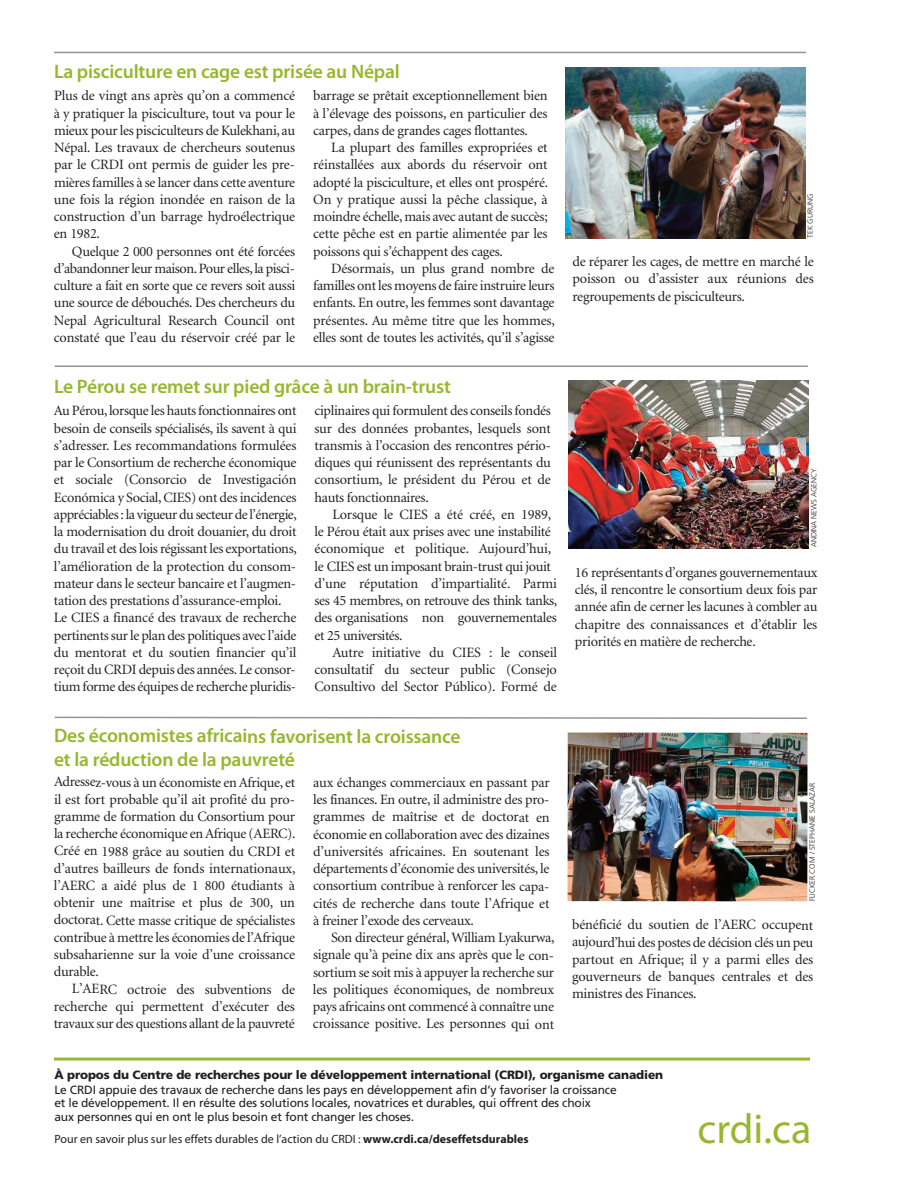
<style>
.page{position:relative;width:918px;height:1188px;background:#fff}
.page>*{position:absolute;margin:0;border:0;box-sizing:border-box;transform-origin:0 0}
.t1{font:42.15px "Myriad Pro";color:#97b72e}
.t2{font:600 19.5px/23.2px "Myriad Pro";letter-spacing:-.01em;color:#97b72e}
.t3{font:14.25px/17.2px "Minion";letter-spacing:-.02em;color:#231f20;text-align:justify}
.t4{font:12px/13.5px "Frutiger";letter-spacing:-.015em;color:#231f20}
.t5{font:900 12px "Frutiger";letter-spacing:-.01em;color:#231f20}
.t6{font:12px "Myriad Pro";color:#231f20}
.t7{font:300 7.5px "Frutiger";color:#231f20}
.s1{font-weight:700}
.s2{color:#fff}
</style>
<div class="page">
<img style="left:566px;top:68px;width:240px;height:170px">
<img style="left:569px;top:380px;width:240px;height:169px">
<hr style="left:54px;top:52px;width:752px;height:1px;background:#939598">
<hr style="left:55px;top:365px;width:753px;height:2px;background:#939598">
<svg style="left:54px;top:716px;width:753px;height:3px"></svg>
<hr style="left:54px;top:1058px;width:756px;height:3px;background:#97b72e">
<img style="left:568px;top:733px;width:240px;height:168px">
<h2 class="t2" style="left:54px;top:61px;width:347px">La pisciculture en cage est prisée au Népal</h2>
<p class="t3" style="left:54px;top:88px;width:243px">Plus de vingt ans après qu’on a commencé à y pratiquer la pisciculture, tout va pour le mieux pour les pisciculteurs de Kulekhani, au Népal. Les travaux de chercheurs soutenus par le CRDI ont permis de guider les pre&shy;mières familles à se lancer dans cette aventure une fois la région inondée en raison de la construction d’un barrage hydroélectrique en 1982.</p>
<p class="t3" style="left:54px;top:244px;width:243px;text-indent:18px">Quelque 2 000 personnes ont été forcées d’abandonner leur maison.Pour elles,la pisci - culture a fait en sorte que ce revers soit aussi une source de débouchés. Des chercheurs du Nepal Agricultural Research Council ont constaté que l’eau du réservoir créé par le</p>
<p class="t3" style="left:313px;top:88px;width:236px">barrage se prêtait exceptionnellement bien à l’élevage des poissons, en particulier des carpes, dans de grandes cages flottantes.</p>
<p class="t3" style="left:313px;top:140px;width:236px;text-indent:18px">La plupart des familles expropriées et réinstallées aux abords du réservoir ont adopté la pisciculture, et elles ont prospéré.<br>On y pratique aussi la pêche classique, à moindre échelle,mais avec autant de succès; cette pêche est en partie alimentée par les poissons qui s’échappent des cages.</p>
<p class="t3" style="left:313px;top:261px;width:243px;text-indent:18px">Désormais, un plus grand nombre de familles ont les moyens de faire instruire leurs enfants. En outre, les femmes sont davantage présentes. Au même titre que les hommes, elles sont de toutes les activités, qu’il s’agisse</p>
<p class="t3" style="left:572px;top:254px;width:243px">de réparer les cages, de mettre en marché le poisson ou d’assister aux réunions des regroupements de pisciculteurs.</p>
<p class="t7" style="left:807px;top:238px;width:46px;rotate:-90deg">TEK GURUNG</p>
<h2 class="t2" style="left:54px;top:377px;width:398px">Le Pérou se remet sur pied grâce à un brain-trust</h2>
<p class="t3" style="left:54px;top:403px;width:244px;text-align:left">Au Pérou,lorsque les hauts fonctionnaires ont besoin de conseils spécialisés, ils savent à qui s’adresser. Les recommandations formulées par le Consortium de recherche économique et sociale (Consorcio de Investigación Económica y Social,CIES) ont des incidences appréciables : la vigueur du secteur de l’énergie, la modernisation du droit douanier, du droit du travail et des lois régissant les exportations, l’amélioration de la protection du consom&shy;mateur dans le secteur bancaire et l’augmen&shy;tation des prestations d’assurance-emploi.<br>Le CIES a financé des travaux de recherche pertinents sur le plan des politiques avec l’aide du mentorat et du soutien financier qu’il reçoit du CRDI depuis des années.Le consor&shy;tium forme des équipes de recherche pluridis-</p>
<p class="t3" style="left:314px;top:403px;width:238px">ciplinaires qui formulent des conseils fondés sur des données probantes, lesquels sont transmis à l’occasion des rencontres pério&shy;diques qui réunissent des représentants du consortium, le président du Pérou et de hauts fonctionnaires.</p>
<p class="t3" style="left:314px;top:507px;width:244px;text-align:left;text-indent:18px">Lorsque le CIES a été créé, en 1989, le Pérou était aux prises avec une instabilité économique et politique. Aujourd’hui, le CIES est un imposant brain-trust qui jouit d’une réputation d’impartialité. Parmi ses 45 membres, on retrouve des think tanks, des organisations non gouvernementales et 25 universités.</p>
<p class="t3" style="left:314px;top:645px;width:244px;text-indent:18px">Autre initiative du CIES : le conseil consultatif du secteur public (Consejo Consultivo del Sector Público). Formé de</p>
<h2 class="t2" style="left:54px;top:726px;width:408px">Des économistes africains favorisent la croissance et la réduction de la pauvreté</h2>
<p class="t3" style="left:54px;top:775px;width:243px">Adressez-vous à un économiste en Afrique, et il est fort probable qu’il ait profité du pro&shy;gramme de formation du Consortium pour la recherche économique en Afrique (AERC).<br>Créé en 1988 grâce au soutien du CRDI et d’autres bailleurs de fonds internationaux, l’AERC a aidé plus de 1 800 étudiants à obtenir une maîtrise et plus de 300, un doctorat. Cette masse critique de spécialistes contribue à mettre les économies de l’Afrique subsaharienne sur la voie d’une croissance durable.</p>
<p class="t3" style="left:54px;top:982px;width:243px;text-indent:18px">L’AERC octroie des subventions de recherche qui permettent d’exécuter des travaux sur des questions allant de la pauvreté</p>
<p class="t3" style="left:313px;top:775px;width:238px">aux échanges commerciaux en passant par les finances. En outre, il administre des pro&shy;grammes de maîtrise et de doctorat en économie en collaboration avec des dizaines d’universités africaines. En soutenant les départements d’économie des universités, le consortium contribue à renforcer les capa&shy;cités de recherche dans toute l’Afrique et à freiner l’exode des cerveaux.</p>
<p class="t3" style="left:313px;top:930px;width:243px;text-indent:18px">Son directeur général,William Lyakurwa, signale qu’à peine dix ans après que le con&shy;sortium se soit mis à appuyer la recherche sur les politiques économiques, de nombreux pays africains ont commencé à connaître une croissance positive. Les personnes qui ont</p>
<p class="t7" style="left:811px;top:547px;width:81px;rotate:-90deg">ANDINA NEWS AGENCY</p>
<p class="t3" style="left:575px;top:565px;width:244px">16 représentants d’organes gouvernementaux clés, il rencontre le consortium deux fois par année afin de cerner les lacunes à combler au chapitre des connaissances et d’établir les priorités en matière de recherche.</p>
<p class="t7" style="left:809px;top:901px;width:120px;rotate:-90deg">FLICKER.COM / STEPHANIE SALAZAR</p>
<p class="t3" style="left:572px;top:917px;width:243px">bénéficié du soutien de l’AERC occupent aujourd’hui des postes de décision clés un peu partout en Afrique; il y a parmi elles des gouverneurs de banques centrales et des ministres des Finances.</p>
<p class="t5" style="left:54px;top:1070px;width:610px">À propos du Centre de recherches pour le développement international (CRDI), organisme canadien</p>
<p class="t4" style="left:54px;top:1084px;width:564px">Le CRDI appuie des travaux de recherche dans les pays en développement afin d’y favoriser la croissance et le développement. Il en résulte des solutions locales, novatrices et durables, qui offrent des choix<br>aux personnes qui en ont le plus besoin et font changer les choses.</p>
<p class="t6" style="left:55px;top:1135px;width:476px">Pour en savoir plus sur les effets durables de l’action du CRDI : <span class="s1">www.crdi.ca/deseffetsdurables</span></p>
<h1 class="t1" style="left:597px;top:1113px;width:216px"><span class="s2">www.</span>crdi.ca</h1>
</div>
